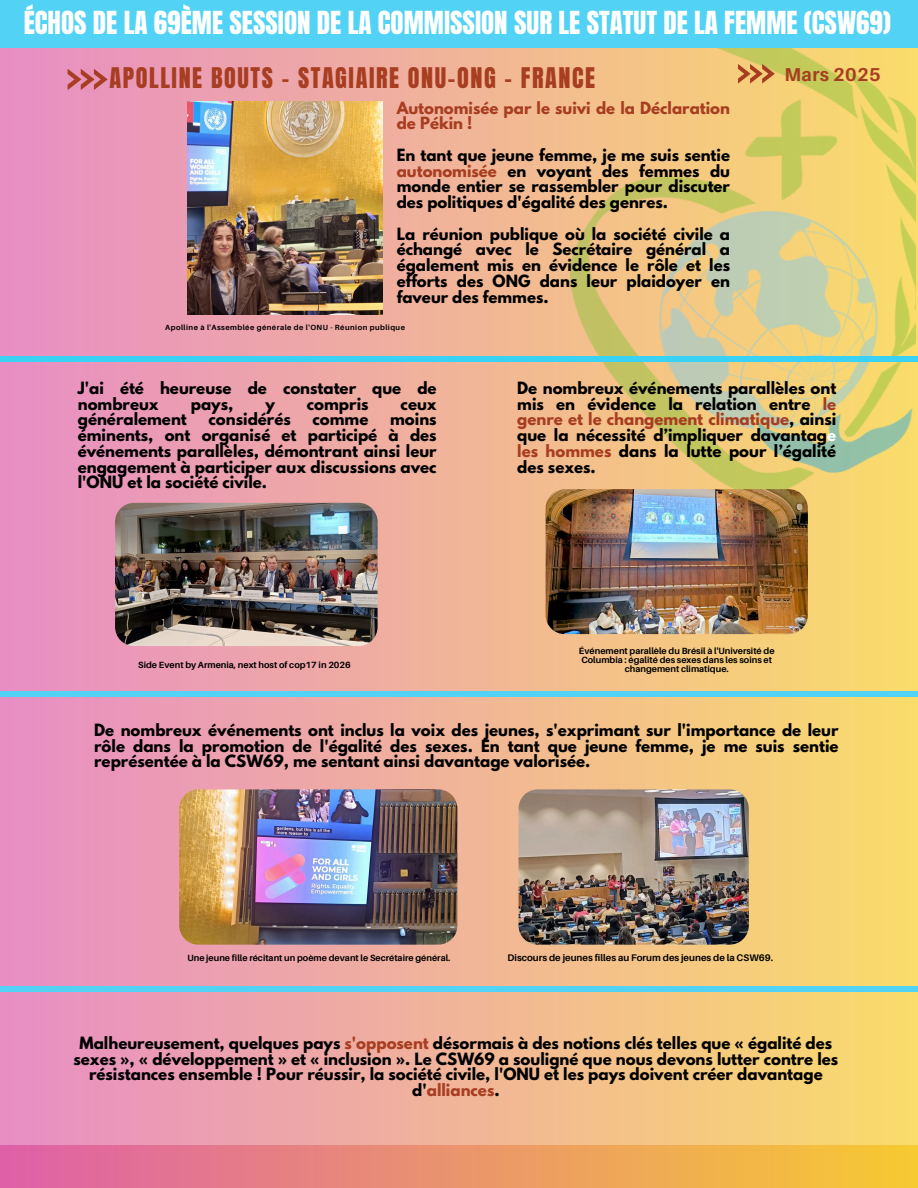
<style>
.page{position:relative;width:918px;height:1188px;background:#fff}
.page>*{position:absolute;margin:0;border:0;box-sizing:border-box;transform-origin:0 0}
.t1{font:27px "Anton";color:#fff}
.t2{font:24.15px "Anton";letter-spacing:.065em;color:#a73d21}
.t3{font:700 18.6px "Aileron";letter-spacing:.015em;color:#a73d21}
.t4{font:700 15px/15.8px "League Spartan";color:#000;text-align:justify}
.t5{font:700 15px/15.8px "League Spartan";color:#a73d21}
.t6{font:700 9.6px "Aileron";color:#000}
.t7{font:700 9px/9px "Aileron";color:#000;text-align:center}
.t8{font:700 7.5px "Aileron";letter-spacing:.06em;color:#000}
.s1{color:#a73d21}
.s2{color:#fff}
</style>
<div class="page">
<div style="left:0;top:0;width:918px;height:1188px;background:linear-gradient(to right,#e78dc5,#fadc6b)"></div>
<img style="left:570px;top:48px;width:346px;height:448px">
<svg style="left:738px;top:64px;width:37px;height:19px"></svg>
<div style="left:0;top:0;width:918px;height:48px;background:#52d3f6"></div>
<div style="left:0;top:1145px;width:918px;height:43px;background:linear-gradient(to right,#df5fa8,#f7ca31)"></div>
<svg style="left:68px;top:69px;width:40px;height:21px"></svg>
<img style="left:188px;top:102px;width:194px;height:212px">
<div style="left:0;top:691px;width:918px;height:6px;background:#52d3f6"></div>
<div style="left:0;top:986px;width:918px;height:6px;background:#52d3f6"></div>
<img style="left:115px;top:503px;width:263px;height:143px">
<img style="left:546px;top:489px;width:262px;height:145px">
<img style="left:519px;top:789px;width:230px;height:156px;border-radius:19px">
<img style="left:179px;top:789px;width:278px;height:156px;border-radius:19px">
<div style="left:0;top:356px;width:918px;height:6px;background:#39d2f4"></div>
<p class="t1" style="left:24px;top:3px;width:869px">ÉCHOS DE LA 69ÈME SESSION DE LA COMMISSION SUR LE STATUT DE LA FEMME (CSW69)</p>
<p class="t2" style="left:110px;top:61px;width:487px">APOLLINE BOUTS - STAGIAIRE ONU-ONG - FRANCE</p>
<h3 class="t5" style="left:397px;top:102px;width:335px">Autonomisée par le suivi de la Déclaration de Pékin !</h3>
<h2 class="t4" style="left:397px;top:149px;width:335px">En tant que jeune femme, je me suis sentie <span class="s1">autonomisée</span> en voyant des femmes du monde entier se rassembler pour discuter des politiques d'égalité des genres.</h2>
<p class="t4" style="left:397px;top:228px;width:335px">La réunion publique où la société civile a échangé avec le Secrétaire général a également mis en évidence le rôle et les efforts des ONG dans leur plaidoyer en faveur des femmes.</p>
<h4 class="t8" style="left:165px;top:322px;width:241px">Apolline à l'Assemblée générale de l'ONU - Réunion publique</h4>
<p class="t3" style="left:785px;top:63px;width:98px">Mars 2025</p>
<p class="t4" style="left:78px;top:382px;width:360px">J'ai été heureuse de constater que de nombreux</p>
<p class="t4" style="left:191px;top:398px;width:44px">pays,</p>
<p class="t4" style="left:265px;top:398px;width:11px">y</p>
<p class="t4" style="left:307px;top:398px;width:63px">compris</p>
<p class="t4" style="left:401px;top:398px;width:38px">ceux</p>
<p class="t4" style="left:78px;top:413px;width:111px">généralement</p>
<p class="t4" style="left:209px;top:413px;width:84px">considérés</p>
<p class="t4" style="left:313px;top:413px;width:57px">comme</p>
<p class="t4" style="left:78px;top:413px;width:360px;text-indent:312px">moins éminents, ont organisé et participé à des événements parallèles, démontrant ainsi leur engagement à participer aux discussions avec l'ONU et la société civile.</p>
<p class="t7" style="left:138px;top:660px;width:214px">Side Event by Armenia, next host of cop17 in 2026</p>
<h4 class="t4" style="left:517px;top:382px;width:321px">De nombreux événements parallèles ont mis en évidence la relation entre <span class="s1">le genre et le changement climatique</span>, ainsi que la nécessité d’impliquer davantag<span class="s2">e </span><span class="s1">les hommes</span> dans la lutte pour l’égalité des sexes.</h4>
<h5 class="t7" style="left:579px;top:646px;width:197px">Événement parallèle du Brésil à l'Université de<br>Columbia : égalité des sexes dans les soins et changement climatique.</h5>
<p class="t4" style="left:94px;top:724px;width:746px">De nombreux événements ont inclus la voix des jeunes, s'exprimant sur l'importance de leur rôle dans la promotion de l'égalité des sexes. En tant que jeune femme, je me suis sentie représentée à la CSW69, me sentant ainsi davantage valorisée.</p>
<h4 class="t7" style="left:187px;top:953px;width:265px">Une jeune fille récitant un poème devant le Secrétaire général.</h4>
<h5 class="t6" style="left:508px;top:951px;width:267px">Discours de jeunes filles au Forum des jeunes de la CSW69.</h5>
<p class="t4" style="left:73px;top:1037px;width:766px;text-align:center">Malheureusement, quelques pays <span class="s1">s'opposent</span> désormais à des notions clés telles que « égalité des sexes », « développement » et « inclusion ». Le CSW69 a souligné que nous devons lutter contre les résistances ensemble ! Pour réussir, la société civile, l'ONU et les pays doivent créer davantage d'<span class="s1">alliances</span>.</p>
</div>
